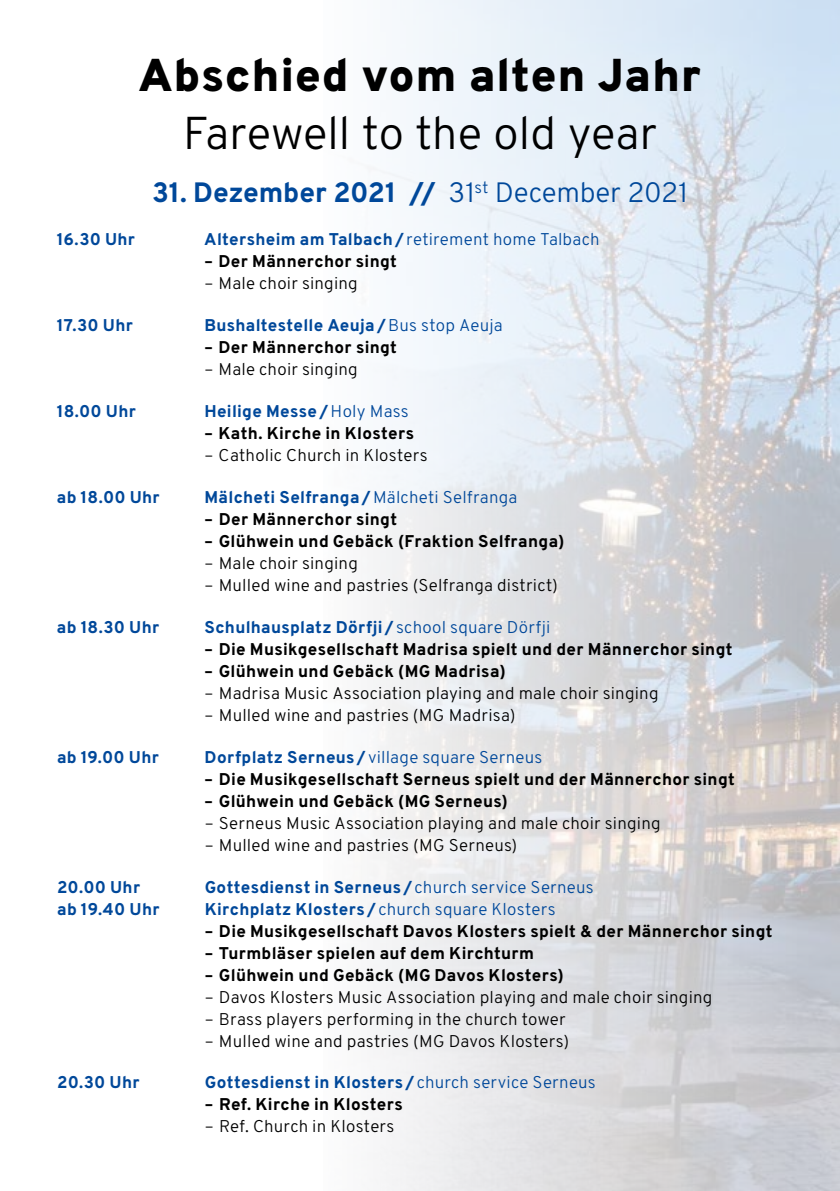
<style>
.page{position:relative;width:840px;height:1191px;background:#fff}
.page>*{position:absolute;margin:0;border:0;box-sizing:border-box;transform-origin:0 0}
.t1{font:800 46px "Overpass";letter-spacing:.015em;color:#000}
.t2{font:300 46px "Overpass";letter-spacing:-.005em;color:#000}
.t3{font:800 28px "Overpass";color:#00489a}
.t4{font:300 17px "Overpass";letter-spacing:.015em;color:#000}
.t5{font:800 17px "Overpass";letter-spacing:.02em;color:#000}
.t6{font:800 17px "Overpass";letter-spacing:.02em;color:#00489a}
.t7{font:300 17px "Overpass";letter-spacing:.015em;color:#00489a}
.s1{font-weight:300}
.s2{font-weight:800}
</style>
<div class="page">
<img style="left:373px;top:0;width:466px;height:1191px">
<h1 class="t1" style="left:138px;top:46px;width:564px">Abschied vom alten Jahr</h1>
<h1 class="t2" style="left:183px;top:105px;width:476px">Farewell to the old year</h1>
<h2 class="t3" style="left:152px;top:175px;width:537px">31. Dezember 2021 // <span class="s1">31</span><sup>st</sup> <span class="s1">December 2021</span></h2>
<p class="t6" style="left:57px;top:229px;width:80px">16.30 Uhr</p>
<p class="t7" style="left:204px;top:229px;width:396px"><span class="s2">Altersheim am Talbach/</span> retirement home Talbach</p>
<p class="t5" style="left:204px;top:251px;width:194px">– Der Männerchor singt</p>
<p class="t4" style="left:204px;top:273px;width:155px">– Male choir singing</p>
<p class="t6" style="left:57px;top:315px;width:78px">17.30 Uhr</p>
<p class="t6" style="left:204px;top:315px;width:299px">Bushaltestelle Aeuja/<span class="s1">Bus stop Aeuja</span></p>
<p class="t5" style="left:204px;top:337px;width:194px">– Der Männerchor singt</p>
<p class="t4" style="left:204px;top:359px;width:155px">– Male choir singing</p>
<p class="t6" style="left:57px;top:400px;width:81px">18.00 Uhr</p>
<p class="t6" style="left:204px;top:400px;width:206px">Heilige Messe/<span class="s1">Holy Mass</span></p>
<p class="t5" style="left:204px;top:422px;width:211px">– Kath. Kirche in Klosters</p>
<p class="t4" style="left:204px;top:445px;width:225px">– Catholic Church in Klosters</p>
<p class="t6" style="left:57px;top:486px;width:104px">ab 18.00 Uhr</p>
<p class="t6" style="left:204px;top:486px;width:314px">Mälcheti Selfranga/ <span class="s1">Mälcheti Selfranga</span></p>
<p class="t5" style="left:204px;top:508px;width:194px">– Der Männerchor singt</p>
<p class="t5" style="left:204px;top:530px;width:361px">– Glühwein und Gebäck (Fraktion Selfranga)</p>
<p class="t4" style="left:204px;top:552px;width:155px">– Male choir singing</p>
<p class="t4" style="left:204px;top:574px;width:355px">– Mulled wine and pastries (Selfranga district)</p>
<p class="t6" style="left:57px;top:616px;width:104px">ab 18.30 Uhr</p>
<p class="t6" style="left:204px;top:616px;width:347px">Schulhausplatz Dörfji / <span class="s1">school square Dörfji</span></p>
<p class="t5" style="left:204px;top:638px;width:529px">– Die Musikgesellschaft Madrisa spielt und der Männerchor singt</p>
<p class="t5" style="left:204px;top:660px;width:302px">– Glühwein und Gebäck (MG Madrisa)</p>
<p class="t4" style="left:204px;top:682px;width:455px">– Madrisa Music Association playing and male choir singing</p>
<p class="t4" style="left:204px;top:704px;width:312px">– Mulled wine and pastries (MG Madrisa)</p>
<p class="t6" style="left:57px;top:746px;width:104px">ab 19.00 Uhr</p>
<p class="t7" style="left:204px;top:746px;width:339px"><span class="s2">Dorfplatz Serneus /</span> village square Serneus</p>
<p class="t5" style="left:204px;top:768px;width:531px">– Die Musikgesellschaft Serneus spielt und der Männerchor singt</p>
<p class="t5" style="left:204px;top:790px;width:304px">– Glühwein und Gebäck (MG Serneus)</p>
<p class="t4" style="left:204px;top:812px;width:457px">– Serneus Music Association playing and male choir singing</p>
<p class="t4" style="left:204px;top:834px;width:314px">– Mulled wine and pastries (MG Serneus)</p>
<p class="t6" style="left:57px;top:876px;width:85px">20.00 Uhr</p>
<p class="t6" style="left:204px;top:876px;width:390px">Gottesdienst in Serneus / <span class="s1">church service Serneus</span></p>
<p class="t6" style="left:57px;top:898px;width:104px">ab 19.40 Uhr</p>
<p class="t7" style="left:204px;top:898px;width:352px"><span class="s2">Kirchplatz Klosters /</span> church square Klosters</p>
<p class="t5" style="left:204px;top:920px;width:569px">– Die Musikgesellschaft Davos Klosters spielt &amp; der Männerchor singt</p>
<p class="t5" style="left:205px;top:942px;width:331px">– Turmbläser spielen auf dem Kirchturm</p>
<p class="t5" style="left:205px;top:964px;width:360px">– Glühwein und Gebäck (MG Davos Klosters)</p>
<p class="t4" style="left:205px;top:986px;width:509px">– Davos Klosters Music Association playing and male choir singing</p>
<p class="t4" style="left:205px;top:1008px;width:362px">– Brass players performing in the church tower</p>
<p class="t4" style="left:205px;top:1030px;width:365px">– Mulled wine and pastries (MG Davos Klosters)</p>
<p class="t6" style="left:57px;top:1071px;width:84px">20.30 Uhr</p>
<p class="t6" style="left:205px;top:1071px;width:392px">Gottesdienst in Klosters / <span class="s1">church service Serneus</span></p>
<p class="t5" style="left:205px;top:1093px;width:199px">– Ref. Kirche in Klosters</p>
<p class="t4" style="left:205px;top:1116px;width:191px">– Ref. Church in Klosters</p>
</div>
